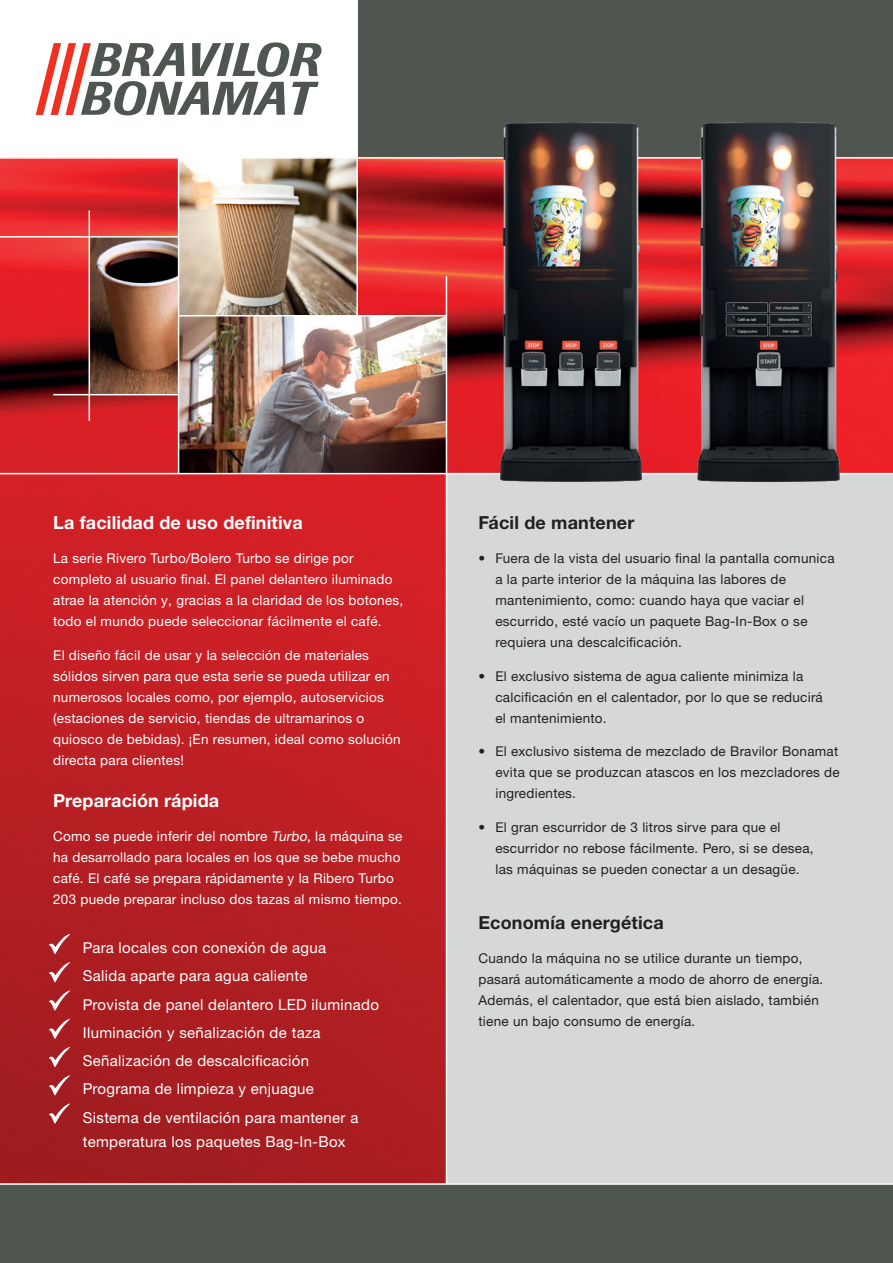
<style>
.page{position:relative;width:893px;height:1263px;background:#fff}
.page>*{position:absolute;margin:0;border:0;box-sizing:border-box;transform-origin:0 0}
.t1{font:700 18px "Helvetica Neue LTW1 G";letter-spacing:.01em;color:#fff}
.t2{font:700 18px "Helvetica Neue LTW1 G";letter-spacing:.01em;color:#231f20}
.t3{font:15px/28.2px "Helvetica Neue LTW1 G";letter-spacing:.02em;color:#fff}
.t4{font:13.5px/21px "Helvetica Neue LTW1 G";letter-spacing:.02em;color:#231f20}
.t5{font:13.5px/21px "Helvetica Neue LTW1 G";letter-spacing:.02em;color:#fff}
.s1{font-style:italic}
</style>
<div class="page">
<img style="left:0;top:159px;width:446px;height:1024px">
<div style="left:357px;top:0;width:536px;height:158px;background:#4f5650"></div>
<div style="left:0;top:1184px;width:893px;height:79px;background:#4f5650"></div>
<div style="left:446px;top:474px;width:447px;height:710px;background:#d5d8d6"></div>
<svg style="left:36px;top:42px;width:285px;height:73px"></svg>
<img style="left:179px;top:316px;width:228px;height:157px">
<img style="left:179px;top:159px;width:177px;height:156px">
<img style="left:90px;top:238px;width:88px;height:156px">
<hr style="left:0;top:1183px;width:893px;height:2px;background:#fff">
<hr style="left:0;top:157px;width:893px;height:2px;background:#fff">
<hr style="left:178px;top:158px;width:1px;height:316px;background:#fff">
<hr style="left:356px;top:0;width:2px;height:316px;background:#fff">
<hr style="left:179px;top:315px;width:267px;height:1px;background:#fff">
<hr style="left:446px;top:276px;width:1px;height:908px;background:#fff">
<hr style="left:53px;top:394px;width:126px;height:1px;background:#fff">
<hr style="left:89px;top:210px;width:1px;height:211px;background:#fff">
<hr style="left:0;top:236px;width:179px;height:2px;background:#fff">
<hr style="left:0;top:473px;width:893px;height:1px;background:#fff">
<img style="left:407px;top:122px;width:200px;height:398px">
<img style="left:607px;top:122px;width:286px;height:360px">
<svg style="left:49px;top:934px;width:21px;height:20px"></svg>
<svg style="left:49px;top:962px;width:21px;height:20px"></svg>
<svg style="left:49px;top:990px;width:21px;height:20px"></svg>
<svg style="left:49px;top:1019px;width:21px;height:20px"></svg>
<svg style="left:49px;top:1047px;width:21px;height:20px"></svg>
<svg style="left:49px;top:1075px;width:21px;height:20px"></svg>
<svg style="left:49px;top:1103px;width:21px;height:20px"></svg>
<h1 class="t1" style="left:53px;top:511px;width:251px">La facilidad de uso definitiva</h1>
<p class="t5" style="left:53px;top:547px;width:352px">La serie Rivero Turbo/Bolero Turbo se dirige por completo al usuario final. El panel delantero iluminado atrae la atención y, gracias a la claridad de los botones, todo el mundo puede seleccionar fácilmente el café.</p>
<p class="t5" style="left:53px;top:644px;width:349px">El diseño fácil de usar y la selección de materiales sólidos sirven para que esta serie se pueda utilizar en numerosos locales como, por ejemplo, autoservicios (estaciones de servicio, tiendas de ultramarinos o quiosco de bebidas). ¡En resumen, ideal como solución directa para clientes!</p>
<h1 class="t1" style="left:53px;top:790px;width:168px">Preparación rápida</h1>
<p class="t5" style="left:53px;top:825px;width:351px">Como se puede inferir del nombre <span class="s1">Turbo</span>, la máquina se ha desarrollado para locales en los que se bebe mucho café. El café se prepara rápidamente y la Ribero Turbo 203 puede preparar incluso dos tazas al mismo tiempo.</p>
<p class="t3" style="left:83px;top:934px;width:298px">Para locales con conexión de agua<br>Salida aparte para agua caliente<br>Provista de panel delantero LED iluminado Iluminación y señalización de taza Señalización de descalcificación Programa de limpieza y enjuague<br>Sistema de ventilación para mantener a</p>
<p class="t3" style="left:83px;top:1127px;width:264px">temperatura los paquetes Bag-In-Box</p>
<h1 class="t2" style="left:478px;top:511px;width:157px">Fácil de mantener</h1>
<p class="t4" style="left:495px;top:547px;width:341px;text-indent:-17px">• Fuera de la vista del usuario final la pantalla comunica a la parte interior de la máquina las labores de mantenimiento, como: cuando haya que vaciar el escurrido, esté vacío un paquete Bag-In-Box o se requiera una descalcificación.</p>
<p class="t4" style="left:495px;top:665px;width:329px;text-indent:-17px">• El exclusivo sistema de agua caliente minimiza la calcificación en el calentador, por lo que se reducirá el mantenimiento.</p>
<p class="t4" style="left:495px;top:741px;width:346px;text-align:justify;text-indent:-17px">• El exclusivo sistema de mezclado de Bravilor Bonamat evita que se produzcan atascos en los mezcladores de ingredientes.</p>
<p class="t4" style="left:495px;top:817px;width:320px;text-indent:-17px">• El gran escurridor de 3 litros sirve para que el escurridor no rebose fácilmente. Pero, si se desea, las máquinas se pueden conectar a un desagüe.</p>
<h1 class="t2" style="left:478px;top:912px;width:187px">Economía energética</h1>
<p class="t4" style="left:478px;top:948px;width:346px">Cuando la máquina no se utilice durante un tiempo, pasará automáticamente a modo de ahorro de energía.<br>Además, el calentador, que está bien aislado, también tiene un bajo consumo de energía.</p>
</div>
